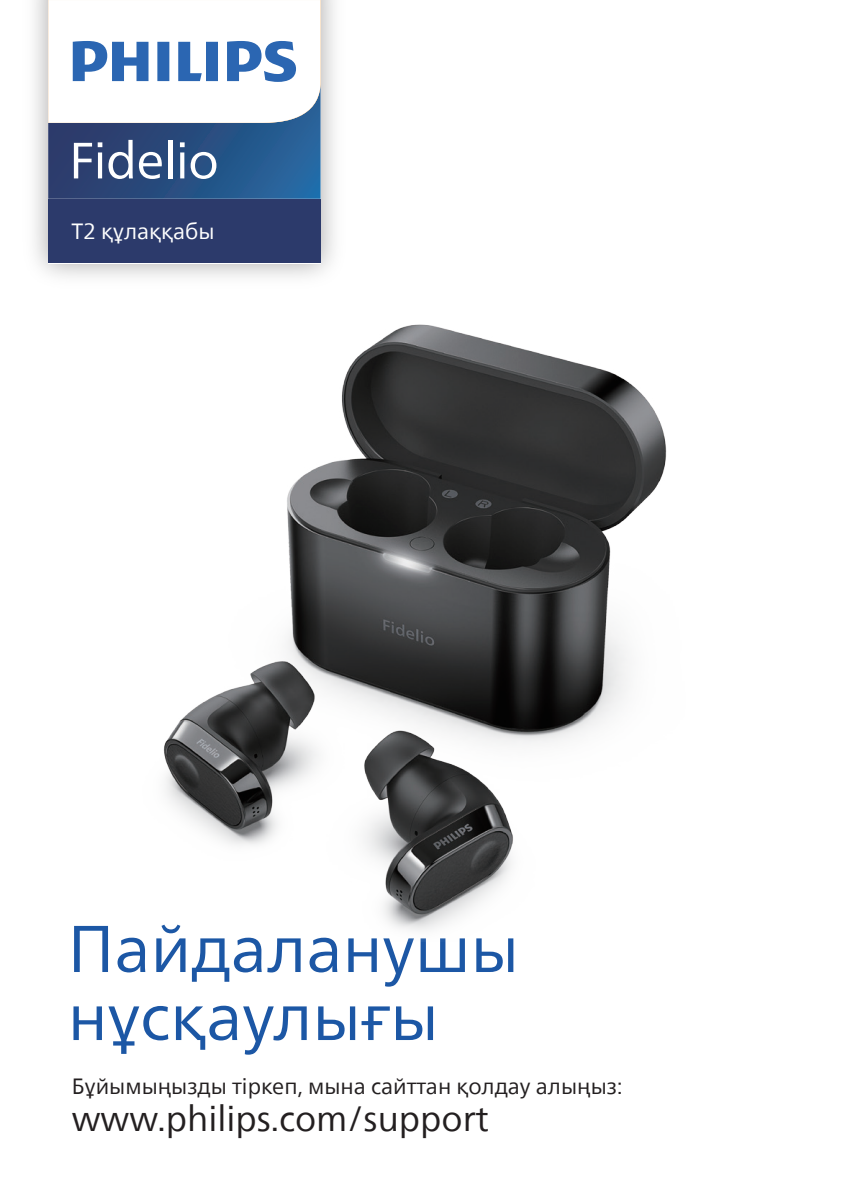
<style>
.page{position:relative;width:842px;height:1191px;background:#fff}
.page>*{position:absolute;margin:0;border:0;box-sizing:border-box;transform-origin:0 0}
.t1{font:66px/68px "Neue Frutiger World";color:#1c57a5}
.t2{font:35px "Neue Frutiger World";color:#231f20}
.t3{font:22px "Neue Frutiger World";color:#231f20}
.t4{font:22px "Neue Frutiger World";color:#fff}
</style>
<div class="page">
<img style="left:163px;top:324px;width:504px;height:607px">
<div style="left:48px;top:199px;width:273px;height:64px;background:#2c3a6b"></div>
<svg style="left:48px;top:0;width:273px;height:199px"></svg>
<p class="t4" style="left:71px;top:214px;width:145px">T2 құлаққабы</p>
<p class="t1" style="left:68px;top:916px;width:453px">Пайдаланушы нұсқаулығы</p>
<p class="t3" style="left:72px;top:1069px;width:553px">Бұйымыңызды тіркеп, мына сайттан қолдау алыңыз:</p>
<p class="t2" style="left:72px;top:1091px;width:419px">www.philips.com/support</p>
</div>
